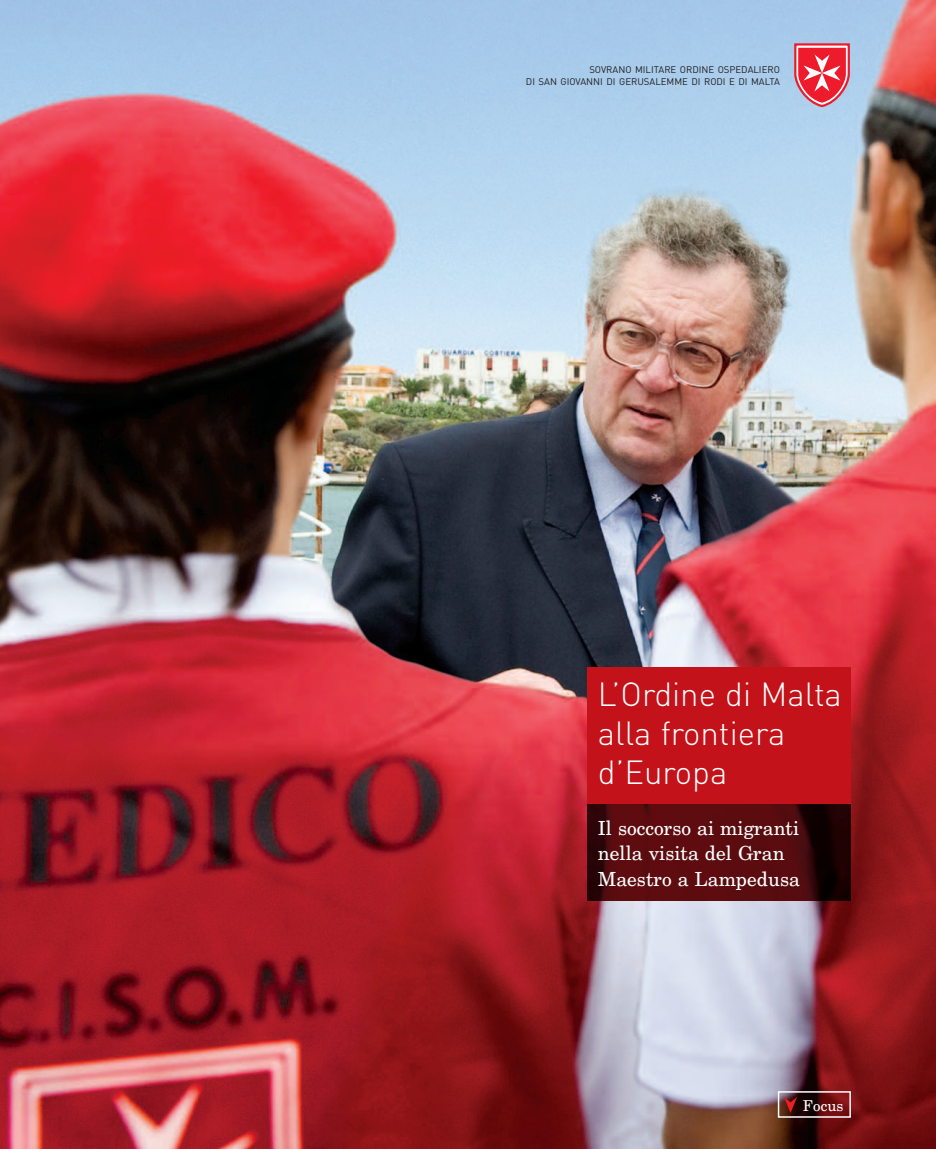
<style>
.page{position:relative;width:936px;height:1149px;background:#fff}
.page>*{position:absolute;margin:0;border:0;box-sizing:border-box;transform-origin:0 0}
.t1{font:300 33px/39px "DIN";color:#fff}
.t2{font:19.5px/25.5px "New Century Schlbk";color:#fff}
.t3{font:15px "New Century Schlbk";color:#fff}
.t4{font:9.6px/12px "DIN";color:#231f20;text-align:right}
</style>
<div class="page">
<img style="left:0;top:0;width:935px;height:1148px">
<img style="left:587px;top:804px;width:263px;height:96px">
<div style="left:587px;top:667px;width:263px;height:137px;background:#c4121a"></div>
<div style="left:777px;top:1090px;width:73px;height:27px;border:2px solid #fff"></div>
<svg style="left:794px;top:44px;width:55px;height:63px;background:#e86474"></svg>
<svg style="left:784px;top:1096px;width:13px;height:16px"></svg>
<p class="t4" style="left:526px;top:64px;width:255px">SOVRANO MILITARE ORDINE OSPEDALIERO<br>DI SAN GIOVANNI DI GERUSALEMME DI RODI E DI MALTA</p>
<h1 class="t1" style="left:598px;top:675px;width:245px">L’Ordine di Malta alla frontiera d’Europa</h1>
<h2 class="t2" style="left:598px;top:814px;width:203px">Il soccorso ai migranti nella visita del Gran<br>Maestro a Lampedusa</h2>
<h3 class="t3" style="left:803px;top:1096px;width:42px">Focus</h3>
</div>
